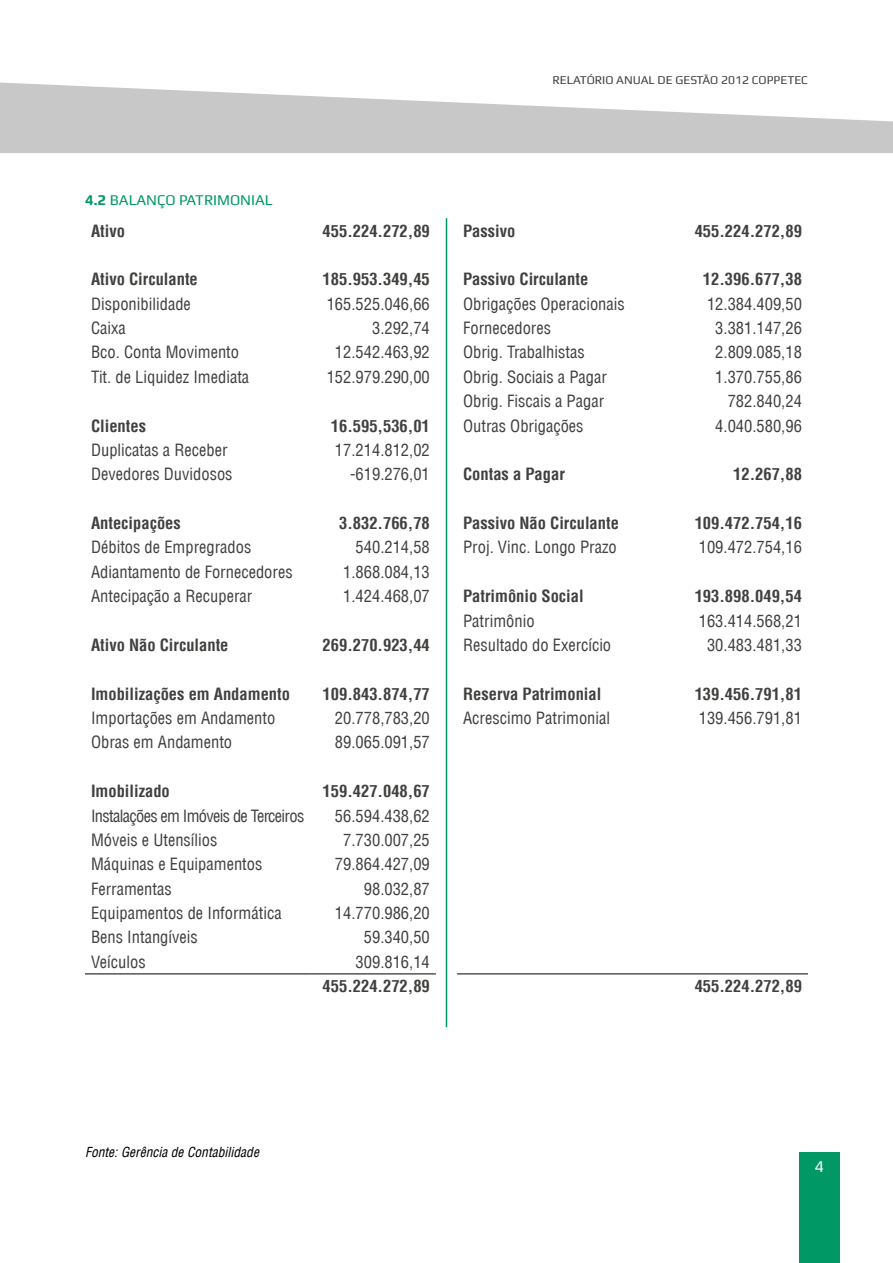
<style>
.page{position:relative;width:893px;height:1263px;background:#fff}
.page>*{position:absolute;margin:0;border:0;box-sizing:border-box;transform-origin:0 0}
.t1{font:condensed 16.5px "Helvetica LT";color:#41403f}
.t2{font:700 condensed 16.5px "Helvetica LT";color:#41403f}
.t3{font:condensed 16.5px "Helvetica LT";letter-spacing:-.04em;color:#41403f}
.t4{font:16.5px "Play";color:#fff}
.t5{font:15px "Play";color:#096}
.t6{font:italic condensed 13.5px "Helvetica LT";color:#000}
.t7{font:12px "Play";color:#41403f}
.s1{font-weight:700}
</style>
<div class="page">
<div style="left:799px;top:1152px;width:41px;height:111px;background:#096"></div>
<svg style="left:0;top:82px;width:893px;height:71px;fill:#c8c8c8"></svg>
<hr style="left:85px;top:973px;width:227px;height:1px;background:#000">
<hr style="left:312px;top:973px;width:124px;height:1px;background:#000">
<hr style="left:457px;top:973px;width:227px;height:1px;background:#000">
<hr style="left:684px;top:973px;width:124px;height:1px;background:#000">
<hr style="left:446px;top:218px;width:1px;height:809px;background:#096">
<p class="t7" style="left:552px;top:72px;width:257px">RELATÓRIO ANUAL DE GESTÃO 2012 COPPETEC</p>
<p class="t5" style="left:85px;top:191px;width:189px"><span class="s1">4.2</span> BALANÇO PATRI MONIAL</p>
<p class="t2" style="left:91px;top:220px;width:35px">Ativo</p>
<p class="t2" style="left:323px;top:220px;width:109px">455.224.272,89</p>
<p class="t2" style="left:91px;top:269px;width:108px">Ativo Circulante</p>
<p class="t2" style="left:323px;top:269px;width:109px">185.953.349,45</p>
<p class="t1" style="left:91px;top:293px;width:101px">Disponibilidade</p>
<p class="t1" style="left:327px;top:293px;width:105px">165.525.046,66</p>
<p class="t1" style="left:91px;top:318px;width:36px">Caixa</p>
<p class="t1" style="left:372px;top:318px;width:59px">3.292,74</p>
<p class="t1" style="left:91px;top:342px;width:150px">Bco. Conta Movimento</p>
<p class="t1" style="left:335px;top:342px;width:96px">12.542.463,92</p>
<p class="t1" style="left:91px;top:366px;width:160px">Tit. de Liquidez Imediata</p>
<p class="t1" style="left:327px;top:366px;width:105px">152.979.290,00</p>
<p class="t2" style="left:91px;top:415px;width:57px">Clientes</p>
<p class="t2" style="left:331px;top:415px;width:100px">16.595,536,01</p>
<p class="t1" style="left:91px;top:440px;width:138px">Duplicatas a Receber</p>
<p class="t1" style="left:335px;top:440px;width:96px">17.214.812,02</p>
<p class="t1" style="left:91px;top:464px;width:143px">Devedores Duvidosos</p>
<p class="t1" style="left:350px;top:464px;width:81px">-619.276,01</p>
<p class="t2" style="left:91px;top:513px;width:91px">Antecipações</p>
<p class="t2" style="left:339px;top:513px;width:92px">3.832.766,78</p>
<p class="t1" style="left:91px;top:537px;width:162px">Débitos de Empregrados</p>
<p class="t1" style="left:356px;top:537px;width:76px">540.214,58</p>
<p class="t1" style="left:91px;top:561px;width:203px">Adiantamento de Fornecedores</p>
<p class="t1" style="left:343px;top:561px;width:88px">1.868.084,13</p>
<p class="t1" style="left:91px;top:586px;width:163px">Antecipação a Recuperar</p>
<p class="t1" style="left:343px;top:586px;width:88px">1.424.468,07</p>
<p class="t2" style="left:91px;top:635px;width:139px">Ativo Não Circulante</p>
<p class="t2" style="left:323px;top:635px;width:109px">269.270.923,44</p>
<p class="t2" style="left:91px;top:683px;width:200px">Imobilizações em Andamento</p>
<p class="t2" style="left:323px;top:683px;width:109px">109.843.874,77</p>
<p class="t1" style="left:91px;top:708px;width:186px">Importações em Andamento</p>
<p class="t1" style="left:335px;top:708px;width:96px">20.778,783,20</p>
<p class="t1" style="left:91px;top:732px;width:143px">Obras em Andamento</p>
<p class="t1" style="left:335px;top:732px;width:96px">89.065.091,57</p>
<p class="t2" style="left:91px;top:781px;width:80px">Imobilizado</p>
<p class="t2" style="left:323px;top:781px;width:109px">159.427.048,67</p>
<p class="t3" style="left:91px;top:805px;width:215px">Instalações em Imóveis de Terceiros</p>
<p class="t1" style="left:335px;top:805px;width:96px">56.594.438,62</p>
<p class="t1" style="left:91px;top:830px;width:128px">Móveis e Utensílios</p>
<p class="t1" style="left:343px;top:830px;width:88px">7.730.007,25</p>
<p class="t1" style="left:91px;top:854px;width:173px">Máquinas e Equipamentos</p>
<p class="t1" style="left:335px;top:854px;width:96px">79.864.427,09</p>
<p class="t1" style="left:91px;top:878px;width:82px">Ferramentas</p>
<p class="t1" style="left:364px;top:878px;width:67px">98.032,87</p>
<p class="t1" style="left:91px;top:903px;width:192px">Equipamentos de Informática</p>
<p class="t1" style="left:335px;top:903px;width:96px">14.770.986,20</p>
<p class="t1" style="left:91px;top:927px;width:108px">Bens Intangíveis</p>
<p class="t1" style="left:364px;top:927px;width:67px">59.340,50</p>
<p class="t1" style="left:91px;top:951px;width:56px">Veículos</p>
<p class="t1" style="left:356px;top:951px;width:76px">309.816,14</p>
<p class="t2" style="left:323px;top:976px;width:109px">455.224.272,89</p>
<p class="t2" style="left:463px;top:220px;width:54px">Passivo</p>
<p class="t2" style="left:695px;top:220px;width:109px">455.224.272,89</p>
<p class="t2" style="left:463px;top:269px;width:127px">Passivo Circulante</p>
<p class="t2" style="left:703px;top:269px;width:100px">12.396.677,38</p>
<p class="t1" style="left:463px;top:293px;width:163px">Obrigações Operacionais</p>
<p class="t1" style="left:707px;top:293px;width:96px">12.384.409,50</p>
<p class="t1" style="left:463px;top:318px;width:89px">Fornecedores</p>
<p class="t1" style="left:715px;top:318px;width:88px">3.381.147,26</p>
<p class="t1" style="left:463px;top:342px;width:123px">Obrig. Trabalhistas</p>
<p class="t1" style="left:715px;top:342px;width:88px">2.809.085,18</p>
<p class="t1" style="left:463px;top:366px;width:145px">Obrig. Sociais a Pagar</p>
<p class="t1" style="left:715px;top:366px;width:88px">1.370.755,86</p>
<p class="t1" style="left:463px;top:391px;width:143px">Obrig. Fiscais a Pagar</p>
<p class="t1" style="left:728px;top:391px;width:76px">782.840,24</p>
<p class="t1" style="left:463px;top:415px;width:122px">Outras Obrigações</p>
<p class="t1" style="left:715px;top:415px;width:88px">4.040.580,96</p>
<p class="t2" style="left:463px;top:464px;width:103px">Contas a Pagar</p>
<p class="t2" style="left:733px;top:464px;width:70px">12.267,88</p>
<p class="t2" style="left:463px;top:513px;width:157px">Passivo Não Circulante</p>
<p class="t2" style="left:695px;top:513px;width:109px">109.472.754,16</p>
<p class="t1" style="left:463px;top:537px;width:155px">Proj. Vinc. Longo Prazo</p>
<p class="t1" style="left:699px;top:537px;width:105px">109.472.754,16</p>
<p class="t2" style="left:463px;top:586px;width:122px">Patrimônio Social</p>
<p class="t2" style="left:695px;top:586px;width:109px">193.898.049,54</p>
<p class="t1" style="left:463px;top:610px;width:73px">Patrimônio</p>
<p class="t1" style="left:699px;top:610px;width:105px">163.414.568,21</p>
<p class="t1" style="left:463px;top:635px;width:150px">Resultado do Exercício</p>
<p class="t1" style="left:707px;top:635px;width:96px">30.483.481,33</p>
<p class="t2" style="left:463px;top:683px;width:140px">Reserva Patrimonial</p>
<p class="t2" style="left:695px;top:683px;width:109px">139.456.791,81</p>
<p class="t1" style="left:463px;top:708px;width:149px">Acrescimo Patrimonial</p>
<p class="t1" style="left:699px;top:708px;width:105px">139.456.791,81</p>
<p class="t2" style="left:695px;top:976px;width:109px">455.224.272,89</p>
<p class="t6" style="left:85px;top:1143px;width:175px">Fonte: Gerência de Contabilidade</p>
<p class="t4" style="left:815px;top:1157px;width:11px">4</p>
</div>
